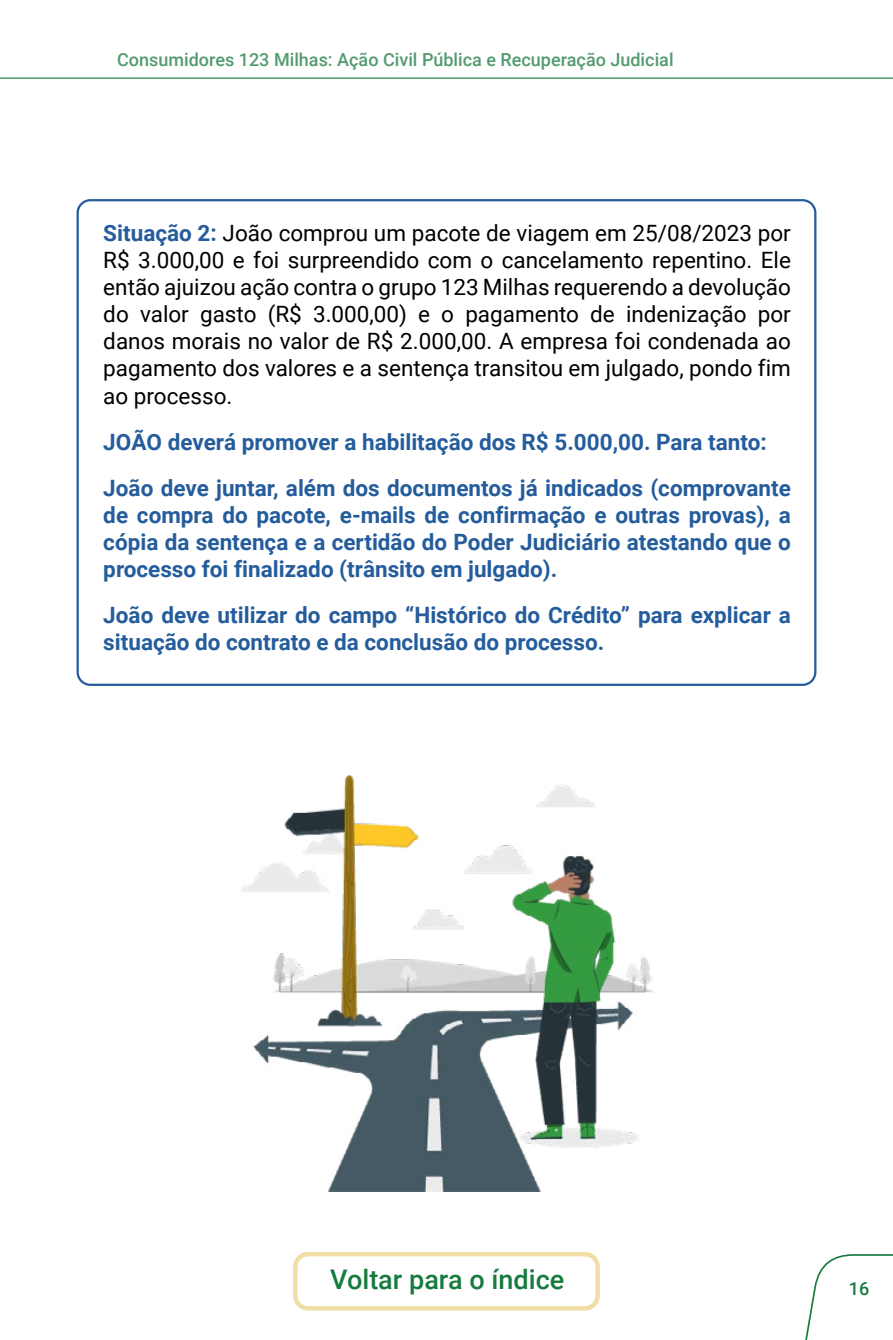
<style>
.page{position:relative;width:893px;height:1340px;background:#fff}
.page>*{position:absolute;margin:0;border:0;box-sizing:border-box;transform-origin:0 0}
.t1{font:500 27px "Roboto";color:#177a3f}
.t2{font:700 22.5px/27px "Roboto";color:#245c9c}
.t3{font:22.5px/27px "Roboto";color:#000;text-align:justify}
.t4{font:500 18px "Roboto";color:#539b6f}
.t5{font:500 18px "Roboto";color:#177a3f}
.s1{font-weight:700;color:#245c9c}
</style>
<div class="page">
<hr style="left:0;top:78px;width:893px;height:1px;background:#1a7a3f">
<svg style="left:805px;top:1254px;width:88px;height:85px"></svg>
<div style="left:293px;top:1251px;width:307px;height:59px;border:4px solid #f0dea6;border-radius:13px"></div>
<img style="left:240px;top:775px;width:413px;height:416px">
<p class="t4" style="left:117px;top:47px;width:558px">Consumidores 123 Milhas: Ação Civil Pública e Recuperação Judicial</p>
<p class="t3" style="left:103px;top:219px;width:689px"><span class="s1">Situação 2:</span> João comprou um pacote de viagem em 25/08/2023 por R$ 3.000,00 e foi surpreendido com o cancelamento repentino. Ele então ajuizou ação contra o grupo 123 Milhas requerendo a devolução do valor gasto (R$ 3.000,00) e o pagamento de indenização por danos morais no valor de R$ 2.000,00. A empresa foi condenada ao pagamento dos valores e a sentença transitou em julgado, pondo fim ao processo.</p>
<p class="t2" style="left:103px;top:418px;width:689px;line-height:46.1px">JOÃO deverá promover a habilitação dos R$ 5.000,00. Para tanto:<br>João deve juntar, além dos documentos já indicados (comprovante</p>
<p class="t2" style="left:103px;top:500px;width:689px;text-align:justify">de compra do pacote, e-mails de confirmação e outras provas), a cópia da sentença e a certidão do Poder Judiciário atestando que o processo foi finalizado (trânsito em julgado).</p>
<p class="t2" style="left:103px;top:600px;width:689px">João deve utilizar do campo “Histórico do Crédito” para explicar a situação do contrato e da conclusão do processo.</p>
<p class="t1" style="left:330px;top:1259px;width:236px">Voltar para o índice</p>
<p class="t5" style="left:849px;top:1275px;width:22px">16</p>
</div>
